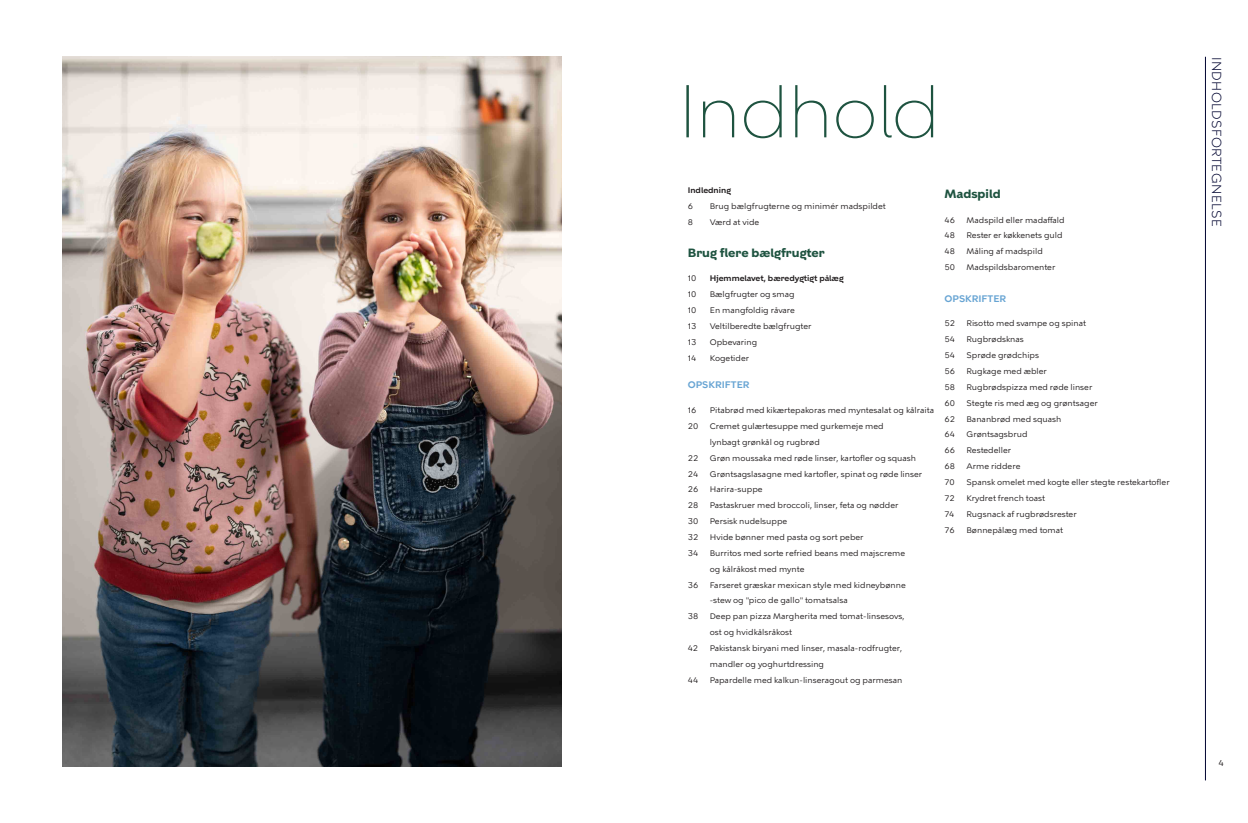
<style>
.page{position:relative;width:1248px;height:823px;background:#fff}
.page>*{position:absolute;margin:0;border:0;box-sizing:border-box;transform-origin:0 0}
.t1{font:300 13px "KBH";letter-spacing:.03em;color:#000430}
.t2{font:700 12px "KBH";color:#1e5340}
.t3{font:600 9.5px "KBH";color:#67a4d3}
.t4{font:8.5px "KBH Tekst";color:#231f20}
.t5{font:8.1px "KBH Tekst";color:#231f20}
.t6{font:600 8.1px "KBH";color:#231f20}
</style>
<div class="page">
<hr style="left:1204px;top:57px;width:1px;height:723px;background:#000430">
<img style="left:62px;top:57px;width:499px;height:708px">
<svg style="left:686px;top:85px;width:247px;height:53px"></svg>
<p class="t6" style="left:687px;top:185px;width:45px">Indledning</p>
<p class="t5" style="left:687px;top:201px;width:7px">6</p>
<p class="t5" style="left:709px;top:201px;width:177px">Brug bælgfrugterne og minimér madspildet</p>
<p class="t5" style="left:687px;top:217px;width:7px">8</p>
<p class="t5" style="left:709px;top:217px;width:51px">Værd at vide</p>
<p class="t2" style="left:687px;top:245px;width:138px">Brug flere bælgfrugter</p>
<p class="t5" style="left:687px;top:273px;width:10px">10</p>
<p class="t6" style="left:709px;top:273px;width:135px">Hjemmelavet, bæredygtigt pålæg</p>
<p class="t5" style="left:687px;top:289px;width:10px">10</p>
<p class="t5" style="left:709px;top:289px;width:86px">Bælgfrugter og smag</p>
<p class="t5" style="left:687px;top:305px;width:10px">10</p>
<p class="t5" style="left:709px;top:305px;width:87px">En mangfoldig råvare</p>
<p class="t5" style="left:687px;top:321px;width:10px">13</p>
<p class="t5" style="left:709px;top:321px;width:103px">Veltilberedte bælgfrugter</p>
<p class="t5" style="left:687px;top:337px;width:10px">13</p>
<p class="t5" style="left:709px;top:337px;width:49px">Opbevaring</p>
<p class="t5" style="left:687px;top:352px;width:10px">14</p>
<p class="t5" style="left:709px;top:352px;width:41px">Kogetider</p>
<p class="t3" style="left:687px;top:379px;width:63px">OPSKRIFTER</p>
<p class="t5" style="left:687px;top:405px;width:10px">16</p>
<p class="t5" style="left:709px;top:405px;width:226px">Pitabrød med kikærtepakoras med myntesalat og kålraita</p>
<p class="t5" style="left:687px;top:421px;width:12px">20</p>
<p class="t5" style="left:709px;top:421px;width:175px">Cremet gulærtesuppe med gurkemeje med</p>
<p class="t5" style="left:709px;top:436px;width:112px">lynbagt grønkål og rugbrød</p>
<p class="t5" style="left:687px;top:452px;width:12px">22</p>
<p class="t5" style="left:709px;top:452px;width:208px">Grøn moussaka med røde linser, kartofler og squash</p>
<p class="t5" style="left:687px;top:468px;width:12px">24</p>
<p class="t5" style="left:709px;top:468px;width:214px">Grøntsagslasagne med kartofler, spinat og røde linser</p>
<p class="t5" style="left:687px;top:484px;width:12px">26</p>
<p class="t5" style="left:709px;top:484px;width:54px">Harira-suppe</p>
<p class="t5" style="left:687px;top:500px;width:12px">28</p>
<p class="t5" style="left:709px;top:500px;width:190px">Pastaskruer med broccoli, linser, feta og nødder</p>
<p class="t5" style="left:687px;top:516px;width:12px">30</p>
<p class="t5" style="left:709px;top:516px;width:79px">Persisk nudelsuppe</p>
<p class="t5" style="left:687px;top:531px;width:12px">32</p>
<p class="t5" style="left:709px;top:531px;width:155px">Hvide bønner med pasta og sort peber</p>
<p class="t5" style="left:687px;top:547px;width:12px">34</p>
<p class="t5" style="left:709px;top:547px;width:197px">Burritos med sorte refried beans med majscreme</p>
<p class="t5" style="left:709px;top:563px;width:96px">og kålråkost med mynte</p>
<p class="t5" style="left:687px;top:579px;width:12px">36</p>
<p class="t5" style="left:709px;top:579px;width:197px">Farseret græskar mexican style med kidneybønne</p>
<p class="t5" style="left:709px;top:595px;width:139px">-stew og "pico de gallo" tomatsalsa</p>
<p class="t5" style="left:687px;top:611px;width:12px">38</p>
<p class="t5" style="left:709px;top:611px;width:196px">Deep pan pizza Margherita med tomat-linsesovs,</p>
<p class="t5" style="left:709px;top:626px;width:84px">ost og hvidkålsråkost</p>
<p class="t5" style="left:687px;top:642px;width:12px">42</p>
<p class="t5" style="left:709px;top:642px;width:194px">Pakistansk biryani med linser, masala-rodfrugter,</p>
<p class="t5" style="left:709px;top:658px;width:116px">mandler og yoghurtdressing</p>
<p class="t5" style="left:687px;top:674px;width:12px">44</p>
<p class="t5" style="left:709px;top:674px;width:194px">Papardelle med kalkun-linseragout og parmesan</p>
<p class="t2" style="left:944px;top:186px;width:58px">Madspild</p>
<p class="t5" style="left:944px;top:214px;width:12px">46</p>
<p class="t5" style="left:966px;top:214px;width:100px">Madspild eller madaffald</p>
<p class="t5" style="left:944px;top:230px;width:12px">48</p>
<p class="t5" style="left:966px;top:230px;width:98px">Rester er køkkenets guld</p>
<p class="t5" style="left:944px;top:246px;width:12px">48</p>
<p class="t5" style="left:966px;top:246px;width:78px">Måling af madspild</p>
<p class="t5" style="left:944px;top:262px;width:12px">50</p>
<p class="t5" style="left:966px;top:262px;width:90px">Madspildsbaromenter</p>
<p class="t3" style="left:944px;top:292px;width:63px">OPSKRIFTER</p>
<p class="t5" style="left:944px;top:318px;width:12px">52</p>
<p class="t5" style="left:966px;top:318px;width:121px">Risotto med svampe og spinat</p>
<p class="t5" style="left:944px;top:334px;width:12px">54</p>
<p class="t5" style="left:966px;top:334px;width:59px">Rugbrødsknas</p>
<p class="t5" style="left:944px;top:350px;width:12px">54</p>
<p class="t5" style="left:966px;top:350px;width:74px">Sprøde grødchips</p>
<p class="t5" style="left:944px;top:366px;width:12px">56</p>
<p class="t5" style="left:966px;top:366px;width:82px">Rugkage med æbler</p>
<p class="t5" style="left:944px;top:382px;width:12px">58</p>
<p class="t5" style="left:966px;top:382px;width:127px">Rugbrødspizza med røde linser</p>
<p class="t5" style="left:944px;top:397px;width:12px">60</p>
<p class="t5" style="left:966px;top:397px;width:133px">Stegte ris med æg og grøntsager</p>
<p class="t5" style="left:944px;top:413px;width:12px">62</p>
<p class="t5" style="left:966px;top:413px;width:96px">Bananbrød med squash</p>
<p class="t5" style="left:944px;top:429px;width:12px">64</p>
<p class="t5" style="left:966px;top:429px;width:63px">Grøntsagsbrud</p>
<p class="t5" style="left:944px;top:445px;width:12px">66</p>
<p class="t5" style="left:966px;top:445px;width:46px">Restedeller</p>
<p class="t5" style="left:944px;top:461px;width:12px">68</p>
<p class="t5" style="left:966px;top:461px;width:55px">Arme riddere</p>
<p class="t5" style="left:944px;top:477px;width:12px">70</p>
<p class="t5" style="left:966px;top:477px;width:205px">Spansk omelet med kogte eller stegte restekartofler</p>
<p class="t5" style="left:944px;top:492px;width:12px">72</p>
<p class="t5" style="left:966px;top:492px;width:80px">Krydret french toast</p>
<p class="t5" style="left:944px;top:508px;width:12px">74</p>
<p class="t5" style="left:966px;top:508px;width:112px">Rugsnack af rugbrødsrester</p>
<p class="t5" style="left:944px;top:524px;width:12px">76</p>
<p class="t5" style="left:966px;top:524px;width:98px">Bønnepålæg med tomat</p>
<p class="t1" style="left:1224px;top:57px;width:171px;rotate:90deg">INDHOLDSFORTEGNELSE</p>
<p class="t4" style="left:1218px;top:757px;width:7px">4</p>
</div>
